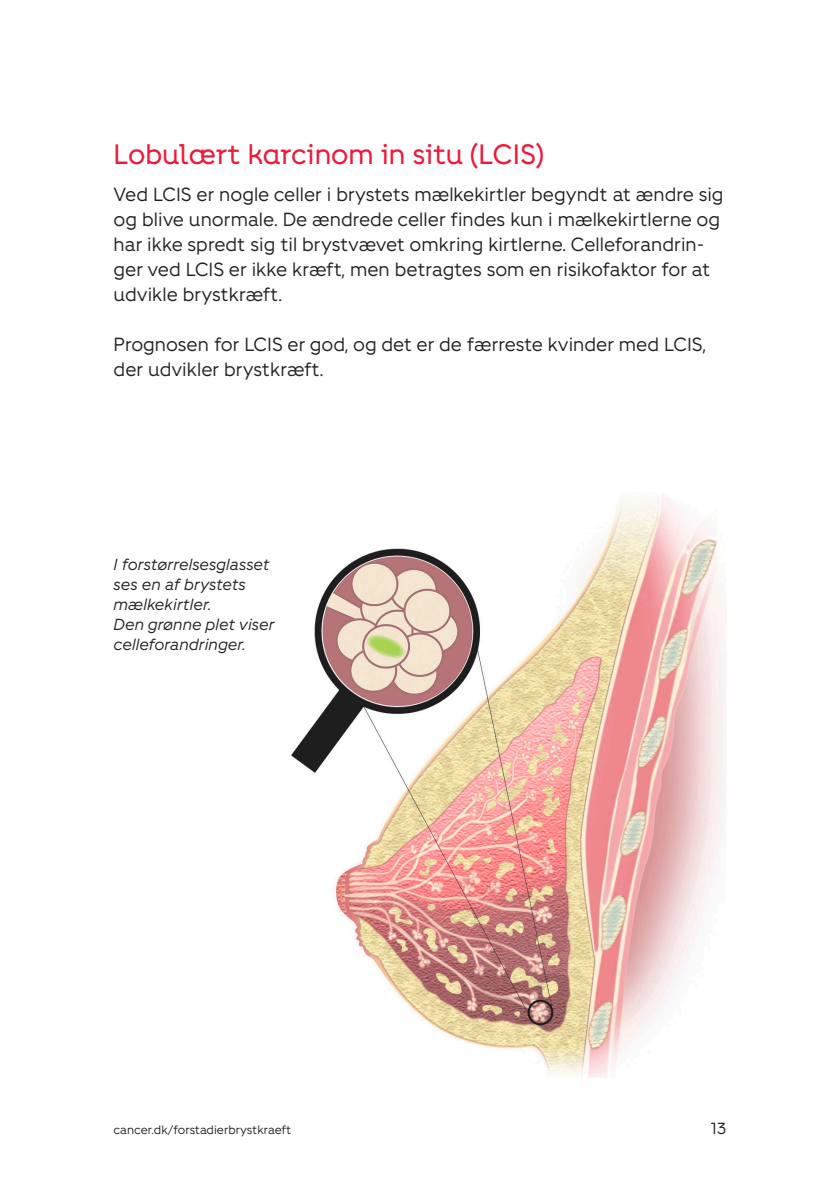
<style>
.page{position:relative;width:840px;height:1191px;background:#fff}
.page>*{position:absolute;margin:0;border:0;box-sizing:border-box;transform-origin:0 0}
.H1_RUBRIK{font:28px "Fighter Overskrift";letter-spacing:-.01em;color:#ed1a3a}
.BRØD{font:19px/25px "Fighter";color:#231f20}
.BILLEDTXT{font:italic 16px/20px "Fighter";color:#231f20}
.t1{font:16px "Fighter";color:#231f20}
.t2{font:12px "Fighter";color:#231f20}
</style>
<div class="page">
<img style="left:291px;top:495px;width:434px;height:582px">
<p class="H1_RUBRIK" style="left:114px;top:138px;width:432px">Lobulært karcinom in situ (LCIS)</p>
<p class="BRØD" style="left:114px;top:180px;width:611px">Ved LCIS er nogle celler i brystets mælkekirtler begyndt at ændre sig og blive unormale. De ændrede celler findes kun i mælkekirtlerne og har ikke spredt sig til brystvævet omkring kirtlerne. Celleforandrin&shy;ger ved LCIS er ikke kræft, men betragtes som en risikofaktor for at udvikle brystkræft.</p>
<p class="BRØD" style="left:114px;top:330px;width:593px">Prognosen for LCIS er god, og det er de færreste kvinder med LCIS, der udvikler brystkræft.</p>
<p class="BILLEDTXT" style="left:114px;top:553px;width:162px">I forstørrelsesglasset ses en af brystets mælkekirtler.<br>Den grønne plet viser celleforandringer.</p>
<p class="t2" style="left:113px;top:1121px;width:179px">cancer.dk/forstadierbrystkraeft</p>
<p class="t1" style="left:710px;top:1117px;width:18px">13</p>
</div>
